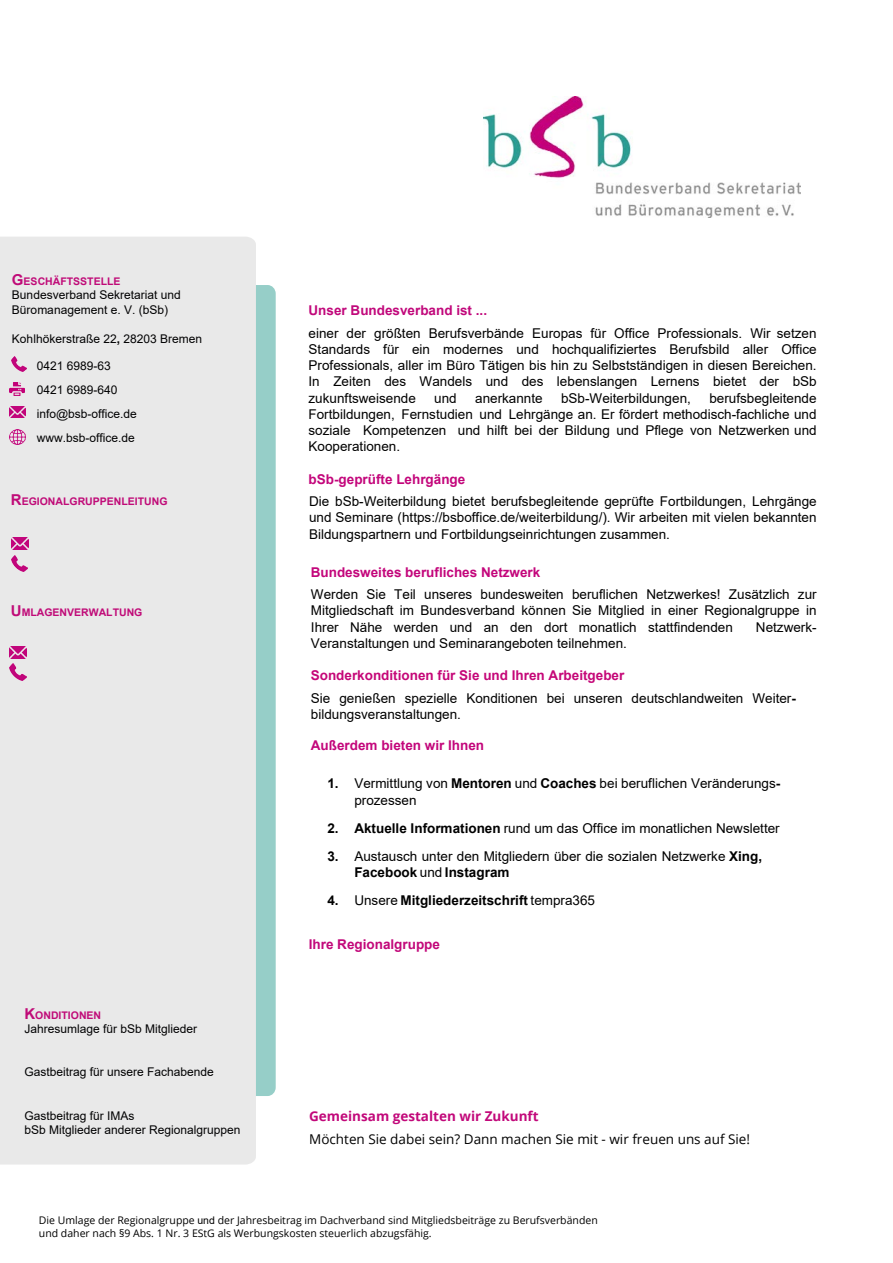
<style>
.page{position:relative;width:893px;height:1263px;background:#fff}
.page>*{position:absolute;margin:0;border:0;box-sizing:border-box;transform-origin:0 0}
.t1{font:13.5px/16.2px "Arial";color:#000;text-align:justify}
.t2{font:700 13.5px "Arial";color:#c3067b}
.t3{font:13.5px "Open Sans";color:#000}
.t4{font:700 13.5px "Arial";color:#000}
.t5{font:700 13.5px "Open Sans";color:#c2087a}
.t6{font:700 13.5px "Arial";color:#c1087b}
.t7{font:700 13.5px "Arial";color:#c2087a}
.t8{font:12px/24.3px "Arial";color:#020203}
.t9{font:10.5px/12.3px "Open Sans";color:#000}
.t10{font:700 10.5px "Arial";color:#c00b78}
.s1{font-size:15px}
.s2{font-weight:700}
.s3{font-style:inherit}
.s4{font-weight:700;color:#c50778}
.s5{font-weight:400}
.s6{font-family:"Arial"}
</style>
<div class="page">
<img style="left:484px;top:97px;width:317px;height:121px">
<div style="left:256px;top:285px;width:20px;height:811px;background:#96cec8"></div>
<div style="left:0;top:237px;width:256px;height:927px;background:#e9e9e9"></div>
<img style="left:11px;top:356px;width:16px;height:16px">
<img style="left:10px;top:406px;width:15px;height:11px">
<img style="left:10px;top:382px;width:15px;height:13px">
<img style="left:10px;top:430px;width:15px;height:15px">
<img style="left:10px;top:664px;width:16px;height:16px">
<img style="left:10px;top:646px;width:17px;height:12px">
<img style="left:11px;top:555px;width:17px;height:17px">
<img style="left:11px;top:538px;width:17px;height:12px">
<p class="t10" style="left:12px;top:274px;width:110px"><span class="s1">G</span>ESCHÄFTSSTELLE</p>
<p class="t8" style="left:12px;top:288px;width:170px;line-height:14.4px">Bundesverband Sekretariat und<br>Büromanagement e. V. (bSb)</p>
<p class="t8" style="left:12px;top:326px;width:192px">Kohlhökerstraße 22<span class="s2">,</span> 28203 Bremen</p>
<p class="t8" style="left:37px;top:353px;width:102px">0421 6989-63<br>0421 6989-640 info@bsb-office.de www.bsb-office.de</p>
<p class="t10" style="left:11px;top:494px;width:158px"><span class="s1">g</span> IONALGRUPPENLEITUNG</p>
<p class="t10" style="left:11px;top:605px;width:133px"><span class="s1">g</span> LAGENVERWALTUNG</p>
<p class="t10" style="left:24px;top:1008px;width:78px"><span class="s1">K</span>ONDITIONEN</p>
<p class="t8" style="left:24px;top:1017px;width:174px">Jahresumlage für bSb Mitglieder</p>
<p class="t8" style="left:24px;top:1060px;width:191px">Gastbeitrag für unsere Fachabende</p>
<p class="t8" style="left:24px;top:1108px;width:218px;line-height:14.4px"><span class="s3">Gastb</span>eitrag für IMAs<br>bSb Mitglieder <span class="s3">anderer</span> R<span class="s3">egionalgruppen</span></p>
<p class="t6" style="left:309px;top:301px;width:180px">Unser Bundesverband ist ...</p>
<p class="t1" style="left:309px;top:325px;width:510px">einer der größten Berufsverbände Europas für Office Professionals. Wir setzen Standards für ein modernes und hochqualifiziertes Berufsbild aller Office Professionals, aller im Büro <span class="s3">T</span>ätigen bis hin zu Selbstständigen in diesen Bereichen.<br>In Zeiten des Wandels und des lebenslangen Lernens bietet der bSb zukunftsweisende</p>
<p class="t1" style="left:309px;top:390px;width:510px;text-indent:401px">berufsbegleitende Fortbildungen, Fernstudien und Lehrgänge an. Er fördert methodisch-fachliche und soziale Kompetenzen und hilft bei der Bildung und Pflege von Netzwerken und Kooperationen.</p>
<p class="t2" style="left:309px;top:469px;width:158px">bSb-geprüfte Lehrgänge</p>
<p class="t1" style="left:309px;top:493px;width:509px">Die bSb-Weiterbildung bietet berufsbegleitende geprüfte Fortbildungen, Lehrgänge und Seminare (https://bsboffice.de/weiterbildung/). Wir arbeiten mit vielen bekannten Bildungspartnern und Fortbildungseinrichtungen zusammen.</p>
<p class="t2" style="left:311px;top:562px;width:231px">Bundesweites berufliches Netzwerk</p>
<p class="t1" style="left:311px;top:586px;width:507px">Werden Sie Teil unseres bundesweiten beruflichen Netzwerkes! Zusätzlich zur Mitgliedschaft im Bundesverband können Sie Mitglied in einer Regionalgruppe in Ihrer Nähe werden und an den dort monatlich stattfindenden</p>
<p class="t1" style="left:434px;top:390px;width:24px">und</p>
<p class="t1" style="left:475px;top:390px;width:69px">anerkannte</p>
<p class="t1" style="left:561px;top:390px;width:131px">bSb-Weiterbildungen,</p>
<p class="t1" style="left:756px;top:619px;width:62px">Netzwerk-</p>
<p class="t1" style="left:311px;top:635px;width:317px">Veranstaltungen und Seminarangeboten teilnehmen.</p>
<p class="t1" style="left:311px;top:664px;width:487px;line-height:22.5px"><span class="s4">Sonderkonditionen für Sie und Ihren Arbeitgeber<br></span>Sie genießen spezielle Konditionen bei unseren deutschlandweiten Weiter<span class="s2">-</span></p>
<p class="t1" style="left:311px;top:706px;width:152px">bildungsveranstaltungen.</p>
<p class="t2" style="left:311px;top:736px;width:175px">Außerdem bieten wir Ihnen</p>
<p class="t1" style="left:354px;top:775px;width:427px;text-indent:-27px"><span class="s2">1.</span> Vermittlung von <span class="s2">Mentoren</span> und <span class="s2">Coaches</span> bei beruflichen Veränderungs&shy;prozessen</p>
<p class="t1" style="left:327px;top:820px;width:454px"><span class="s2">2.</span> <span class="s2">Aktuelle Informationen</span> rund um das Office im monatlichen Newsletter</p>
<p class="t1" style="left:354px;top:848px;width:409px;text-indent:-27px"><span class="s2">3.</span> Austausch unter den Mitgliedern über die sozialen Netzwerke <span class="s2">Xing,<br>Facebook</span> und <span class="s2">Instagram</span></p>
<p class="t4" style="left:327px;top:891px;width:269px"><span class="s3">4.</span> <span class="s5">Unsere</span> Mitgliederzeitschrift <span class="s5">tempra365</span></p>
<p class="t7" style="left:309px;top:934px;width:133px">Ihre Regionalgruppe</p>
<p class="t5" style="left:309px;top:1107px;width:231px">Gemeinsam gestalten wir Zukunft</p>
<p class="t3" style="left:309px;top:1130px;width:442px">Möchten Sie dabei sein? Dann machen Sie mit - wir freuen uns auf Sie!</p>
<p class="t9" style="left:39px;top:1214px;width:560px">Die Umlage der Regionalgruppe <span class="s6">und</span> der Jahresbeitrag im Dachverband sind Mitgliedsbeiträge zu Berufsverbänden und daher nach §9 Abs. 1 Nr. 3 EStG als Werbungskosten steuerlich abzugsfähig.</p>
</div>
